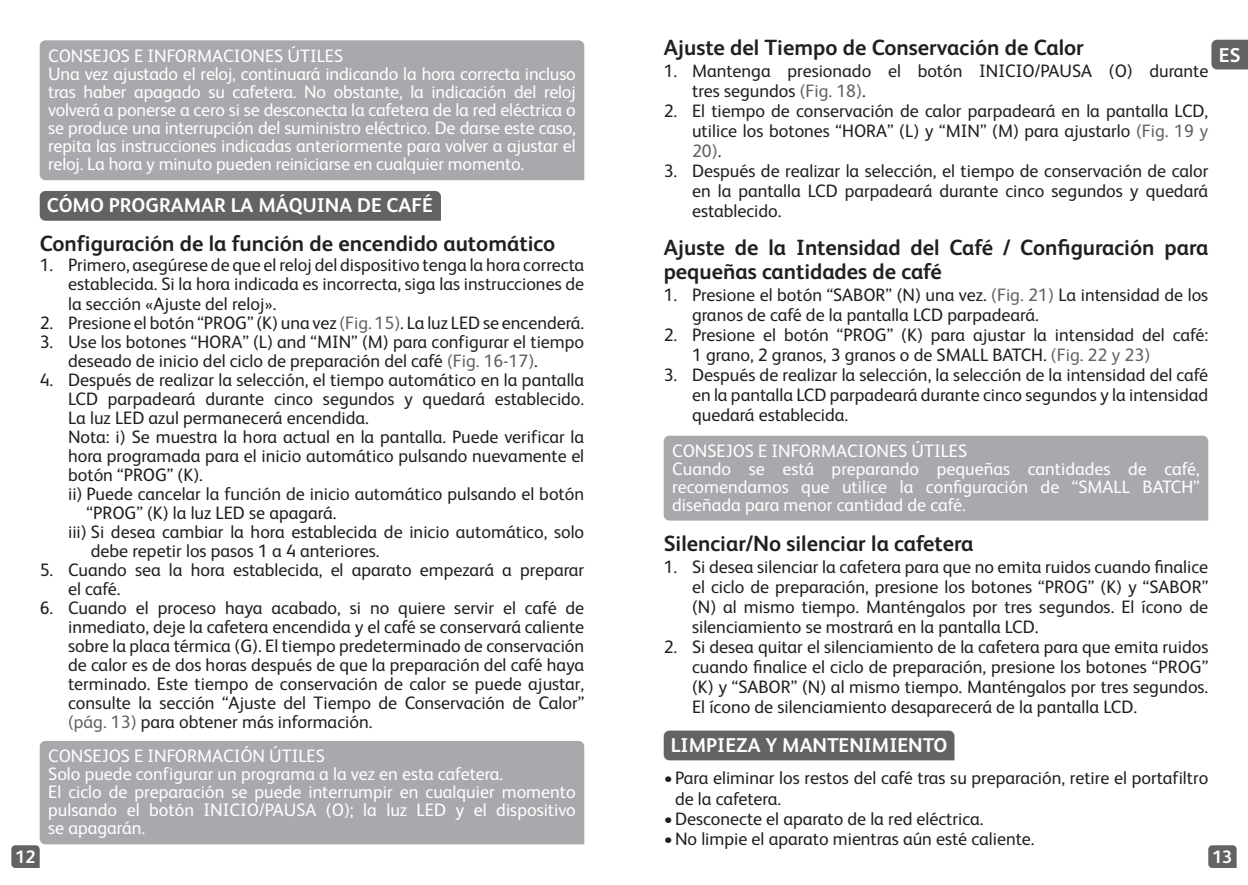
<style>
.page{position:relative;width:1248px;height:885px;background:#fff}
.page>*{position:absolute;margin:0;border:0;box-sizing:border-box;transform-origin:0 0}
.t1{font:700 22px/24px "FS Albert";color:#231f20}
.t2{font:700 20px "FS Albert";color:#fff}
.t3{font:18px/20px "FS Albert";color:#231f20;text-align:justify}
.t4{font:18px/18px "FS Albert";letter-spacing:-.01em;color:#fff}
.t5{font:700 18px "FS Albert";color:#fff}
.s1{color:#636366}
</style>
<div class="page">
<svg style="left:1208px;top:845px;width:28px;height:22px"></svg>
<svg style="left:11px;top:845px;width:29px;height:22px"></svg>
<svg style="left:1211px;top:40px;width:36px;height:29px"></svg>
<div style="left:40px;top:191px;width:401px;height:30px;background:#636366"></div>
<div style="left:40px;top:740px;width:544px;height:104px;background:#a8a9ad"></div>
<div style="left:663px;top:730px;width:291px;height:30px;background:#636366"></div>
<div style="left:40px;top:40px;width:544px;height:140px;background:#a8a9ad"></div>
<div style="left:663px;top:435px;width:545px;height:85px;background:#a8a9ad"></div>
<p class="t4" style="left:48px;top:46px;width:529px">CONSEJOS E INFORMACIONES ÚTILES<br>Una vez ajustado el reloj, continuará indicando la hora correcta incluso tras haber apagado su cafetera. No obstante, la indicación del reloj volverá a ponerse a cero si se desconecta la cafetera de la red eléctrica o se produce una interrupción del suministro eléctrico. De darse este caso, repita las instrucciones indicadas anteriormente para volver a ajustar el reloj. La hora y minuto pueden reiniciarse en cualquier momento.</p>
<p class="t2" style="left:47px;top:192px;width:387px">CÓMO PROGRAMAR LA MÁQUINA DE CAFÉ</p>
<p class="t1" style="left:40px;top:230px;width:517px">Configuración de la función de encendido automático</p>
<p class="t3" style="left:68px;top:255px;width:517px;line-height:19px;text-indent:-28px">1. Primero, asegúrese de que el reloj del dispositivo tenga la hora correcta establecida. Si la hora indicada es incorrecta, siga las instrucciones de la sección «Ajuste del reloj».</p>
<p class="t3" style="left:40px;top:311px;width:546px">2. Presione el botón “PROG” (K) una vez <span class="s1">(Fig. 15)</span>. La luz LED se encenderá.</p>
<p class="t3" style="left:68px;top:331px;width:517px;line-height:19px;text-indent:-28px">3. Use los botones “HORA” (L) and “MIN” (M) para configurar el tiempo deseado de inicio del ciclo de preparación del café <span class="s1">(Fig. 16-17)</span>.</p>
<p class="t3" style="left:40px;top:368px;width:546px">4. Después de realizar la selección, el tiempo automático en la pantalla</p>
<p class="t3" style="left:68px;top:387px;width:517px">LCD parpadeará durante cinco segundos y quedará establecido.</p>
<p class="t3" style="left:68px;top:406px;width:302px">La luz LED azul permanecerá encendida.</p>
<p class="t3" style="left:68px;top:425px;width:517px">Nota: i) Se muestra la hora actual en la pantalla. Puede verificar la</p>
<p class="t3" style="left:68px;top:444px;width:517px">hora programada para el inicio automático pulsando nuevamente el</p>
<p class="t3" style="left:68px;top:463px;width:136px">botón “PROG” (K).</p>
<p class="t3" style="left:68px;top:482px;width:517px">ii) Puede cancelar la función de inicio automático pulsando el botón</p>
<p class="t3" style="left:87px;top:501px;width:251px">“PROG” (K) la luz LED se apagará.</p>
<p class="t3" style="left:68px;top:520px;width:517px">iii) Si desea cambiar la hora establecida de inicio automático, solo</p>
<p class="t3" style="left:91px;top:539px;width:290px">debe repetir los pasos 1 a 4 anteriores.</p>
<p class="t3" style="left:68px;top:559px;width:517px;line-height:19px;text-indent:-28px">5. Cuando sea la hora establecida, el aparato empezará a preparar el café.</p>
<p class="t3" style="left:68px;top:597px;width:517px;line-height:19px;text-indent:-28px">6. Cuando el proceso haya acabado, si no quiere servir el café de inmediato, deje la cafetera encendida y el café se conservará caliente sobre la placa térmica (G). El tiempo predeterminado de conservación de calor es de dos horas después de que la preparación del café haya terminado. Este tiempo de conservación de calor se puede ajustar, consulte la sección “Ajuste del Tiempo de Conservación de Calor” <span class="s1">(pág. 13)</span> para obtener más información.</p>
<p class="t1" style="left:663px;top:35px;width:421px">Ajuste del Tiempo de Conservación de Calor</p>
<p class="t3" style="left:692px;top:60px;width:517px;text-indent:-28px">1. Mantenga presionado el botón INICIO/PAUSA (O) durante tres segundos <span class="s1">(Fig. 18)</span>.</p>
<p class="t3" style="left:692px;top:100px;width:517px;text-indent:-28px">2. El tiempo de conservación de calor parpadeará en la pantalla LCD, utilice los botones “HORA” (L) y “MIN” (M) para ajustarlo <span class="s1">(Fig. 19 y 20)</span>.</p>
<p class="t3" style="left:692px;top:160px;width:517px;text-indent:-28px">3. Después de realizar la selección, el tiempo de conservación de calor en la pantalla LCD parpadeará durante cinco segundos y quedará establecido.</p>
<p class="t1" style="left:663px;top:234px;width:546px">Ajuste de la Intensidad del Café / Configuración para pequeñas cantidades de café</p>
<p class="t3" style="left:692px;top:283px;width:517px;text-indent:-28px">1. Presione el botón “SABOR” (N) una vez. <span class="s1">(Fig. 21)</span> La intensidad de los granos de café de la pantalla LCD parpadeará.</p>
<p class="t3" style="left:692px;top:323px;width:517px;text-indent:-28px">2. Presione el botón “PROG” (K) para ajustar la intensidad del café:<br>1 grano, 2 granos, 3 granos o de SMALL BATCH. <span class="s1">(Fig. 22 y 23)</span></p>
<p class="t3" style="left:692px;top:363px;width:517px;text-indent:-28px">3. Después de realizar la selección, la selección de la intensidad del café en la pantalla LCD parpadeará durante cinco segundos y la intensidad quedará establecida.</p>
<p class="t4" style="left:672px;top:441px;width:529px">CONSEJOS E INFORMACIONES ÚTILES<br>Cuando se está preparando pequeñas cantidades de café, recomendamos que utilice la configuración de “SMALL BATCH” diseñada para menor cantidad de café.</p>
<p class="t1" style="left:663px;top:531px;width:311px">Silenciar/No silenciar la cafetera</p>
<p class="t3" style="left:692px;top:556px;width:517px;text-indent:-28px">1. Si desea silenciar la cafetera para que no emita ruidos cuando finalice el ciclo de preparación, presione los botones “PROG” (K) y “SABOR” (N) al mismo tiempo. Manténgalos por tres segundos. El ícono de silenciamiento se mostrará en la pantalla LCD.</p>
<p class="t3" style="left:692px;top:636px;width:517px;text-indent:-28px">2. Si desea quitar el silenciamiento de la cafetera para que emita ruidos cuando finalice el ciclo de preparación, presione los botones “PROG” (K) y “SABOR” (N) al mismo tiempo. Manténgalos por tres segundos.<br>El ícono de silenciamiento desaparecerá de la pantalla LCD.</p>
<p class="t2" style="left:1218px;top:41px;width:23px">ES</p>
<p class="t2" style="left:670px;top:731px;width:278px">LIMPIEZA Y MANTENIMIENTO</p>
<p class="t4" style="left:48px;top:746px;width:529px">CONSEJOS E INFORMACIÓN ÚTILES<br>Solo puede configurar un programa a la vez en esta cafetera.<br>El ciclo de preparación se puede interrumpir en cualquier momento pulsando el botón INICIO/PAUSA (O); la luz LED y el dispositivo se apagarán.</p>
<p class="t3" style="left:675px;top:767px;width:534px;text-indent:-11px">•Para eliminar los restos del café tras su preparación, retire el portafiltro de la cafetera.</p>
<p class="t3" style="left:663px;top:807px;width:321px">•Desconecte el aparato de la red eléctrica.</p>
<p class="t3" style="left:663px;top:827px;width:372px">•No limpie el aparato mientras aún esté caliente.</p>
<p class="t5" style="left:15px;top:844px;width:22px">12</p>
<p class="t5" style="left:1211px;top:844px;width:22px">13</p>
</div>
